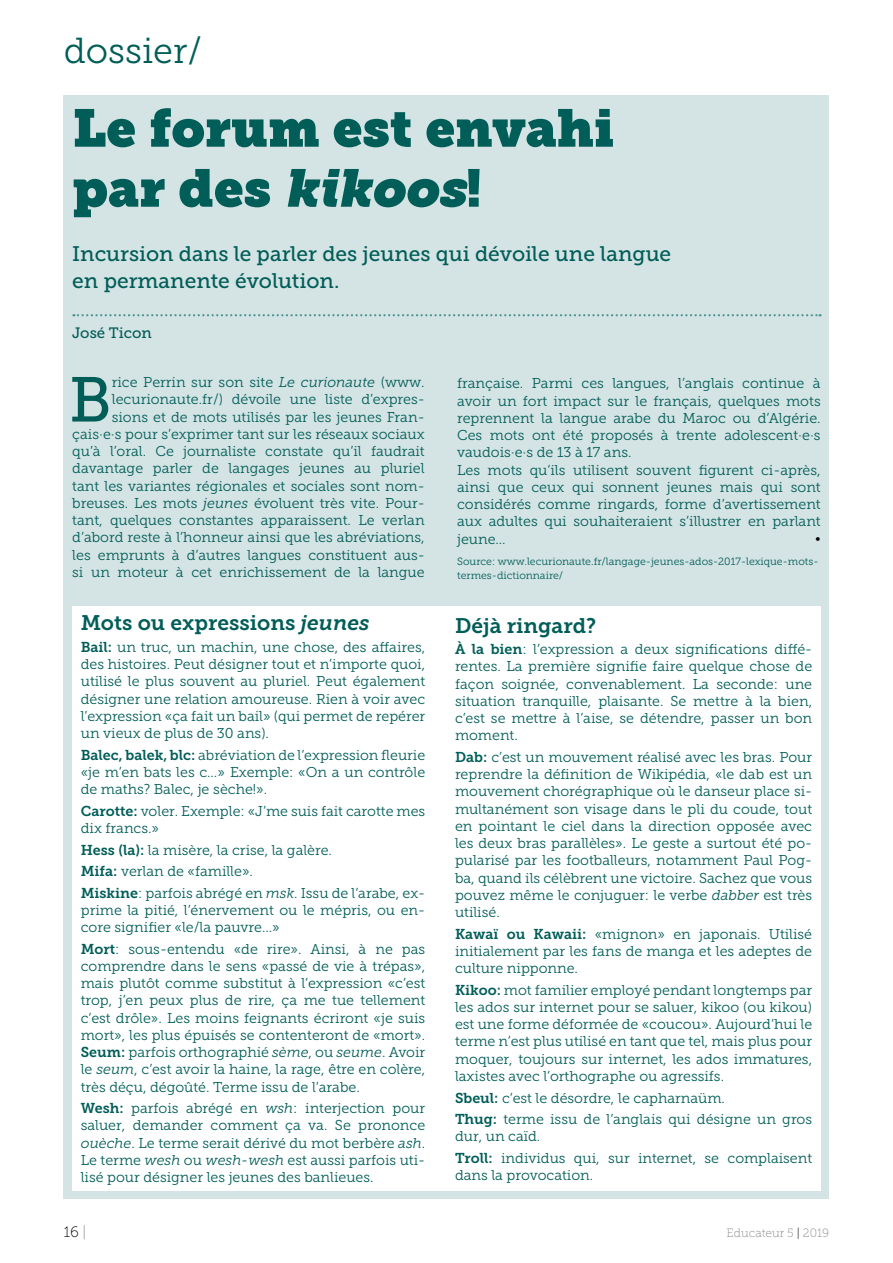
<style>
.page{position:relative;width:893px;height:1263px;background:#fff}
.page>*{position:absolute;margin:0;border:0;box-sizing:border-box;transform-origin:0 0}
.t1{font:63.15px "Museo Slab 500";color:#005d58}
.t2{font:52.5px/60px "Museo Slab";color:#005d58}
.t3{font:36px "Museo Slab 300";color:#005d58}
.t4{font:21px/27px "Museo Slab 500";color:#005d58}
.t5{font:21px "Museo Slab 700";color:#005d58}
.t6{font:15px "Museo Slab 500";letter-spacing:-.005em;color:#005d58}
.t7{font:15px "Museo Slab 100";color:#000}
.t8{font:14.25px/17.2px "Museo Slab 300";color:#005d58;text-align:justify}
.t9{font:14.25px "Museo Slab 100";color:#000}
.t10{font:12px "Museo Slab 100";color:#878787}
.t11{font:10.5px/13.5px "Museo Slab 300";color:#005d58}
.s1{font-family:"Museo Slab 1000";font-style:italic}
.s2{font-style:italic}
.s3{font-family:"Museo Slab 700"}
.s4{color:#878787}
.s5{color:#000}
</style>
<div class="page">
<div style="left:64px;top:96px;width:765px;height:1103px;background:#d4e3e3"></div>
<svg style="left:73px;top:314px;width:747px;height:2px"></svg>
<div style="left:72px;top:606px;width:749px;height:585px;background:#fff"></div>
<h3 class="t3" style="left:64px;top:31px;width:140px">dossier/</h3>
<h2 class="t2" style="left:72px;top:99px;width:544px">Le forum est envahi par des <span class="s1">kikoos</span>!</h2>
<h3 class="t4" style="left:72px;top:240px;width:600px">Incursion dans le parler des jeunes qui dévoile une langue en permanente évolution.</h3>
<p class="t6" style="left:72px;top:324px;width:81px">José Ticon</p>
<p class="t8" style="left:72px;top:374px;width:354px;text-align:right">rice Perrin sur son site <span class="s2">Le curionaute</span> (www. lecurionaute.fr/) dévoile une liste d’expres&shy;sions et de mots utilisés par les jeunes Fran&shy;çais·e·s pour s’exprimer tant sur les réseaux sociaux qu’à l’oral. Ce journaliste constate qu’il faudrait davantage parler de langages jeunes au pluriel tant les variantes régionales et sociales sont nom&shy;breuses. Les mots <span class="s2">jeunes</span> évoluent très vite. Pour&shy;tant, quelques constantes apparaissent. Le verlan d’abord reste à l’honneur ainsi que les abréviations, les emprunts à d’autres langues constituent aus&shy;si un moteur à cet enrichissement de la langue</p>
<h1 class="t1" style="left:69px;top:365px;width:44px">B</h1>
<h3 class="t5" style="left:81px;top:611px;width:290px">Mots ou expressions <span class="s2">jeunes</span></h3>
<p class="t8" style="left:81px;top:638px;width:346px"><span class="s3">Bail:</span> un truc, un machin, une chose, des affaires, des histoires. Peut désigner tout et n’importe quoi, utilisé le plus souvent au pluriel. Peut également désigner une relation amoureuse. Rien à voir avec l’expression «ça fait un bail» (qui permet de repérer un vieux de plus de 30 ans).</p>
<p class="t8" style="left:81px;top:746px;width:346px"><span class="s3">Balec, balek, blc:</span> abréviation de l’expression fleurie «je m’en bats les c…» Exemple: «On a un contrôle de maths? Balec, je sèche!».</p>
<p class="t8" style="left:81px;top:802px;width:346px"><span class="s3">Carotte:</span> voler. Exemple: «J’me suis fait carotte mes dix francs.»</p>
<p class="t8" style="left:81px;top:839px;width:346px;line-height:21.5px;text-align:left"><span class="s3">Hess (la):</span> la misère, la crise, la galère.<br><span class="s3">Mifa:</span> verlan de «famille».<br><span class="s3">Miskine</span>: parfois abrégé en <span class="s2">msk</span>. Issu de l’arabe, ex-</p>
<p class="t8" style="left:81px;top:901px;width:346px">prime la pitié, l’énervement ou le mépris, ou en&shy;core signifier «le/la pauvre…»</p>
<p class="t8" style="left:81px;top:940px;width:346px"><span class="s3">Mort</span>: sous-entendu «de rire». Ainsi, à ne pas comprendre dans le sens «passé de vie à trépas», mais plutôt comme substitut à l’expression «c’est trop, j’en peux plus de rire, ça me tue tellement c’est drôle». Les moins feignants écriront «je suis mort», les plus épuisés se contenteront de «mort».<br><span class="s3">Seum:</span> parfois orthographié <span class="s2">sème</span>, ou <span class="s2">seume</span>. Avoir le <span class="s2">seum</span>, c’est avoir la haine, la rage, être en colère, très déçu, dégoûté. Terme issu de l’arabe.</p>
<p class="t8" style="left:81px;top:1100px;width:346px"><span class="s3">Wesh:</span> parfois abrégé en <span class="s2">wsh</span>: interjection pour saluer, demander comment ça va. Se prononce <span class="s2">ouèche</span>. Le terme serait dérivé du mot berbère <span class="s2">ash</span>.<br>Le terme <span class="s2">wesh</span> ou <span class="s2">wesh-wesh</span> est aussi parfois uti&shy;lisé pour désigner les jeunes des banlieues.</p>
<p class="t8" style="left:457px;top:375px;width:365px;text-align:left">française. Parmi ces langues, l’anglais continue à avoir un fort impact sur le français, quelques mots reprennent la langue arabe du Maroc ou d’Algérie.<br>Ces mots ont été proposés à trente adolescent·e·s vaudois·e·s de 13 à 17 ans.<br>Les mots qu’ils utilisent souvent figurent ci-après, ainsi que ceux qui sonnent jeunes mais qui sont considérés comme ringards, forme d’avertissement aux adultes qui souhaiteraient s’illustrer en parlant jeune…</p>
<p class="t9" style="left:815px;top:531px;width:7px">•</p>
<p class="t11" style="left:457px;top:555px;width:363px">Source: www.lecurionaute.fr/langage-jeunes-ados-2017-lexique-mots&shy;termes-dictionnaire/</p>
<h3 class="t5" style="left:455px;top:613px;width:143px">Déjà ringard?</h3>
<p class="t8" style="left:455px;top:641px;width:359px"><span class="s3">À la bien</span>: l’expression a deux significations diffé&shy;rentes. La première signifie faire quelque chose de façon soignée, convenablement. La seconde: une situation tranquille, plaisante. Se mettre à la bien, c’est se mettre à l’aise, se détendre, passer un bon moment.</p>
<p class="t8" style="left:455px;top:748px;width:359px"><span class="s3">Dab:</span> c’est un mouvement réalisé avec les bras. Pour reprendre la définition de Wikipédia, «le dab est un mouvement chorégraphique où le danseur place si&shy;multanément son visage dans le pli du coude, tout en pointant le ciel dans la direction opposée avec les deux bras parallèles». Le geste a surtout été po&shy;pularisé par les footballeurs, notamment Paul Pog&shy;ba, quand ils célèbrent une victoire. Sachez que vous pouvez même le conjuguer: le verbe <span class="s2">dabber</span> est très utilisé.</p>
<p class="t8" style="left:455px;top:925px;width:359px"><span class="s3">Kawaï ou Kawaii:</span> «mignon» en japonais. Utilisé initialement par les fans de manga et les adeptes de culture nipponne.</p>
<p class="t8" style="left:455px;top:981px;width:359px"><span class="s3">Kikoo:</span> mot familier employé pendant longtemps par les ados sur internet pour se saluer, kikoo (ou kikou) est une forme déformée de «coucou». Aujourd’hui le terme n’est plus utilisé en tant que tel, mais plus pour moquer, toujours sur internet, les ados immatures, laxistes avec l’orthographe ou agressifs.</p>
<p class="t8" style="left:455px;top:1087px;width:359px;line-height:21.5px"><span class="s3">Sbeul:</span> c’est le désordre, le capharnaüm.<br><span class="s3">Thug:</span> terme issu de l’anglais qui désigne un gros</p>
<p class="t8" style="left:455px;top:1126px;width:359px;line-height:21.5px">dur, un caïd.<br><span class="s3">Troll:</span> individus qui, sur internet, se complaisent</p>
<p class="t8" style="left:455px;top:1166px;width:140px">dans la provocation.</p>
<p class="t7" style="left:64px;top:1223px;width:24px">16 <span class="s4">|</span></p>
<p class="t10" style="left:727px;top:1226px;width:104px">Educateur 5 <span class="s5">|</span> 2019</p>
</div>
